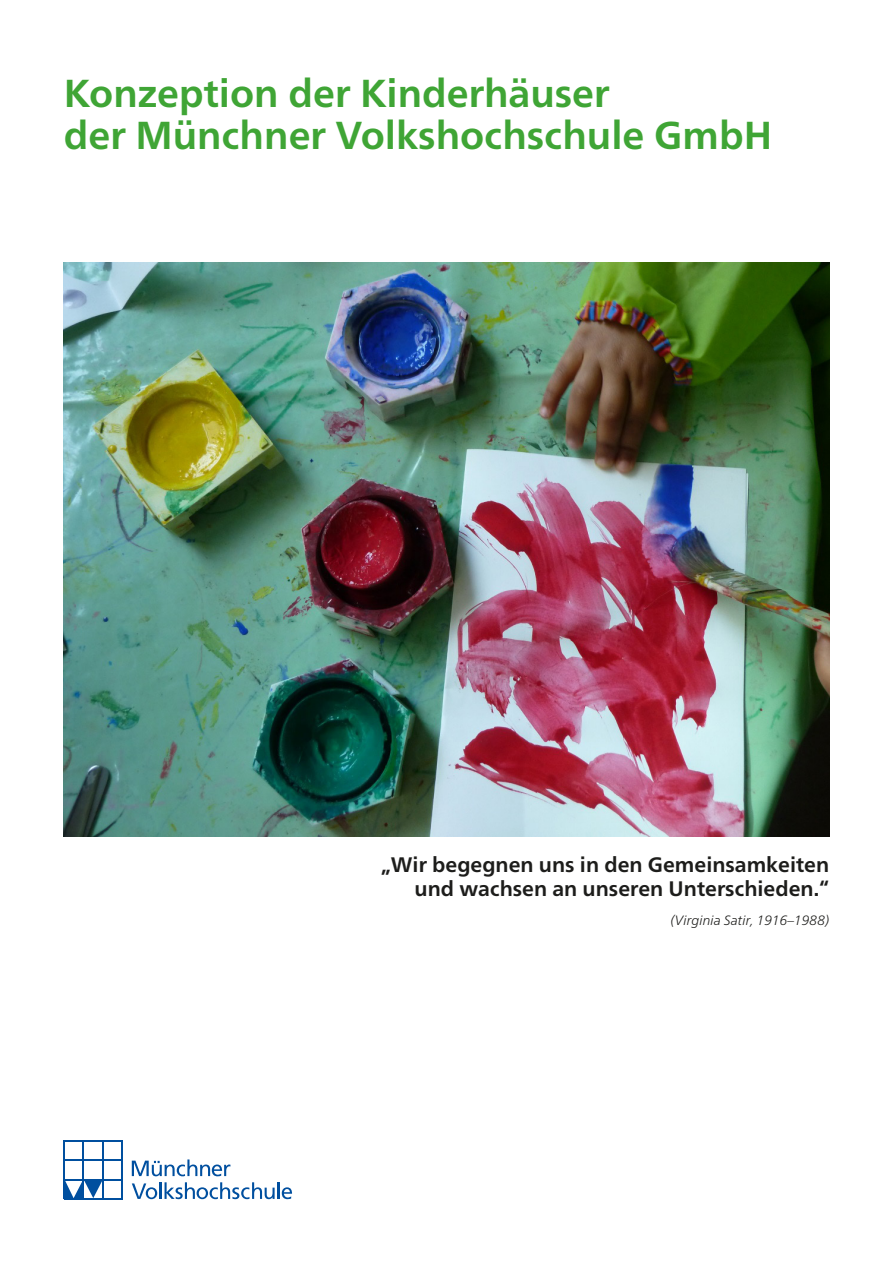
<style>
.page{position:relative;width:893px;height:1263px;background:#fff}
.page>*{position:absolute;margin:0;border:0;box-sizing:border-box;transform-origin:0 0}
.Titel_BF_H1{font:700 39px/42px "Frutiger Neue LT Pro";color:#3fa535}
.Zitat__BF_H2{font:700 21px/24px "Frutiger Neue LT Pro";color:#1d1d1b;text-align:right}
.fußnote_light_italic_rechtsbü_BF-p{font:italic 300 13.5px "Frutiger Neue LT Pro";color:#1d1d1b}
</style>
<div class="page">
<hr style="left:122px;top:1140px;width:1px;height:59px;background:#004f9f">
<hr style="left:64px;top:1140px;width:1px;height:59px;background:#004f9f">
<hr style="left:64px;top:1140px;width:59px;height:1px;background:#004f9f">
<hr style="left:64px;top:1159px;width:58px;height:1px;background:#004f9f">
<hr style="left:64px;top:1179px;width:59px;height:1px;background:#004f9f">
<hr style="left:64px;top:1198px;width:59px;height:1px;background:#004f9f">
<hr style="left:83px;top:1140px;width:1px;height:59px;background:#004f9f">
<hr style="left:103px;top:1140px;width:1px;height:59px;background:#004f9f">
<svg style="left:65px;top:1180px;width:38px;height:18px"></svg>
<svg style="left:132px;top:1159px;width:98px;height:17px"></svg>
<svg style="left:132px;top:1183px;width:25px;height:16px"></svg>
<hr style="left:159px;top:1182px;width:3px;height:17px;background:#004f9f">
<svg style="left:165px;top:1182px;width:127px;height:17px"></svg>
<img style="left:64px;top:262px;width:765px;height:575px">
<h1 class="Titel_BF_H1" style="left:64px;top:72px;width:710px">Konzeption der Kinderhäuser<br>der Münchner Volkshochschule GmbH</h1>
<h2 class="Zitat__BF_H2" style="left:381px;top:852px;width:450px">„Wir begegnen uns in den Gemeinsamkeiten und wachsen an unseren Unterschieden.“</h2>
<p class="fußnote_light_italic_rechtsbü_BF-p" style="left:671px;top:912px;width:160px">(Virginia Satir, 1916–1988)</p>
</div>
